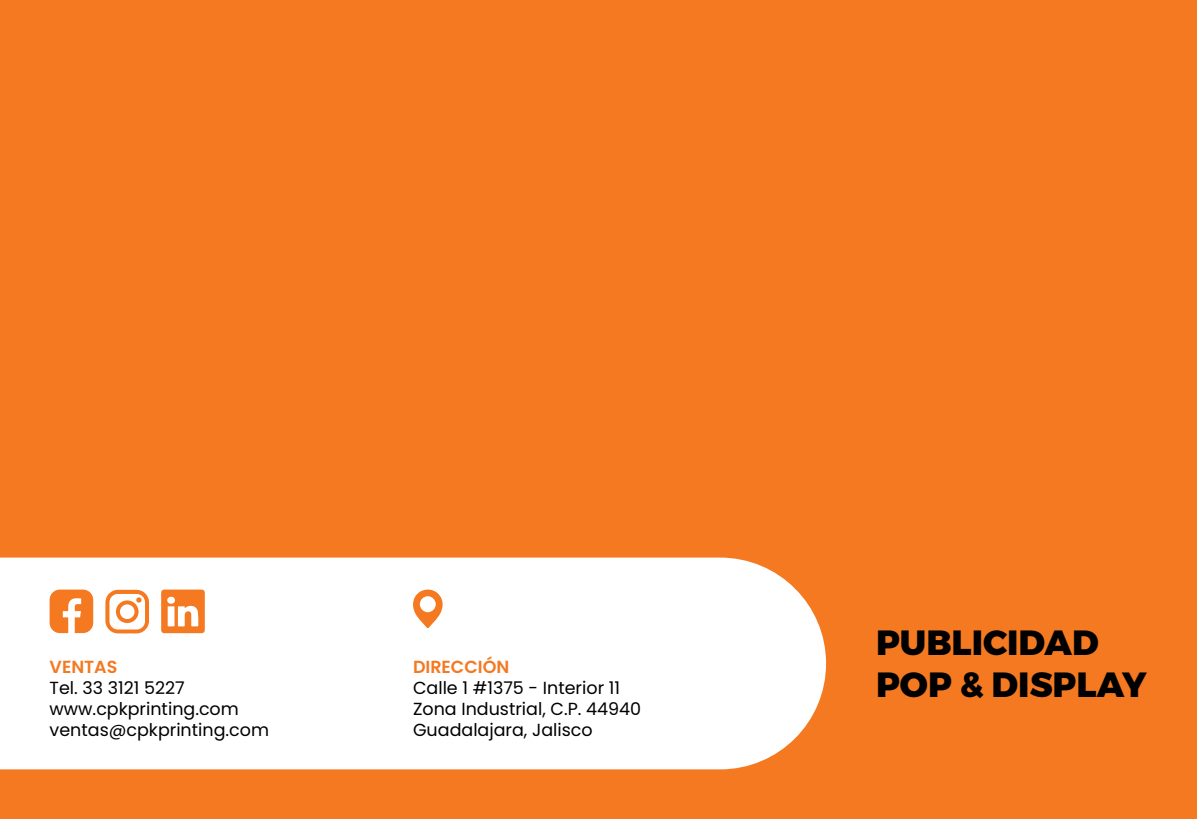
<style>
.page{position:relative;width:1197px;height:819px;background:#f47921}
.page>*{position:absolute;margin:0;border:0;box-sizing:border-box;transform-origin:0 0}
.t1{font:800 35px/42px "Montserrat";color:#000}
.t2{font:17.5px/21px "Poppins";color:#000}
.t3{font:600 17.5px "Poppins";color:#f47921}
</style>
<div class="page">
<div style="left:0;top:558px;width:826px;height:211px;background:#fff"></div>
<svg style="left:413px;top:589px;width:30px;height:39px"></svg>
<svg style="left:50px;top:590px;width:43px;height:43px"></svg>
<svg style="left:105px;top:590px;width:44px;height:43px"></svg>
<svg style="left:161px;top:590px;width:44px;height:43px"></svg>
<p class="t3" style="left:50px;top:656px;width:69px">VENTAS</p>
<p class="t2" style="left:50px;top:677px;width:221px">Tel. 33 3121 5227 www.cpkprinting.com ventas@cpkprinting.com</p>
<p class="t3" style="left:413px;top:657px;width:98px">DIRECCIÓN</p>
<p class="t2" style="left:413px;top:677px;width:230px">Calle 1 #1375 - Interior 11<br>Zona Industrial, C.P. 44940<br>Guadalajara, Jalisco</p>
<h1 class="t1" style="left:876px;top:623px;width:272px">PUBLICIDAD<br>POP &amp; DISPLAY</h1>
</div>
